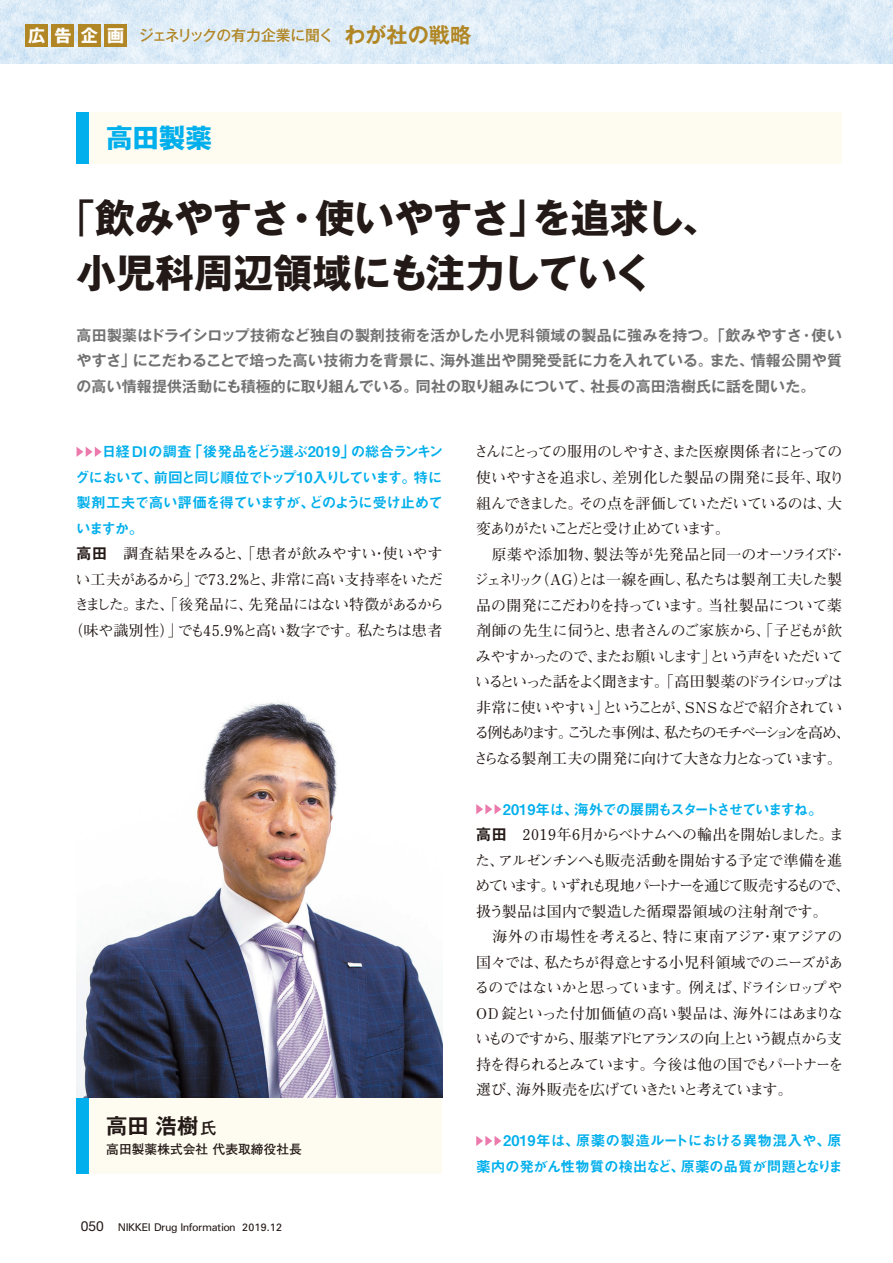
<style>
.page{position:relative;width:893px;height:1263px;background:#fff}
.page>*{position:absolute;margin:0;border:0;box-sizing:border-box;transform-origin:0 0}
.t1{font:700 39.3px/54.2px "Gothic MB101 Pr 6 N";color:#231916}
.t2{font:700 26.55px "Gothic MB101 Pr 6 N";color:#00afec}
.t3{font:700 21.3px "Gothic MB101 Pr 6 N De";color:#231916}
.t4{font:700 14.85px/25.5px "Futo Min A101 Pr 6 N";letter-spacing:-.09em;color:#231916}
.t5{font:700 14.85px/25.5px "Futo Min A101 Pr 6 N";letter-spacing:-.065em;color:#231916}
.t6{font:700 14.85px/25.5px "Gothic MB101 Pr 6 N De";letter-spacing:.015em;color:#727272;text-align:justify}
.t7{font:700 14.85px/25.5px "Futo Min A101 Pr 6 N";letter-spacing:-.025em;color:#231916;text-align:center}
.t8{font:500 14.85px "Gothic MB101 Pr 6 N";letter-spacing:-.05em;color:#b18625}
.t9{font:14.7px/25.5px "Midashi Go Pr 6 N MB31";letter-spacing:-.05em;color:#00afec;text-align:justify}
.t10{font:14.7px/25.5px "Midashi Go Pr 6 N MB31";letter-spacing:-.01em;color:#00afec;text-align:right}
.t11{font:14.7px "Midashi Go Pr 6 N MB31";letter-spacing:-.095em;color:#00afec}
.t12{font:700 12.75px "Futo Go B101 Pr 6 N";color:#231916}
.t13{font:10.65px "Univers";letter-spacing:-.03em;color:#231916}
.s1{font-weight:700;font-size:16.95px;color:#fff}
.s2{font-family:"Gothic MB101 Pr 6 N De";font-weight:700;font-size:21.3px}
.s3{font-weight:500}
.s4{font-family:"Gothic MB101 Pr 6 N De"}
.s5{font-family:"Gothic MB101 Pr 6 N";font-weight:500;font-size:15.9px}
.s6{font-family:"Helvetica Neue LT Std";font-size:13.8px}
</style>
<div class="page">
<svg style="left:0;top:0;width:893px;height:64px;fill:#deecf7"></svg>
<div style="left:26px;top:24px;width:22px;height:22px;background:#b18625"></div>
<div style="left:52px;top:24px;width:22px;height:22px;background:#b18625"></div>
<div style="left:78px;top:24px;width:22px;height:22px;background:#b18625"></div>
<div style="left:104px;top:24px;width:23px;height:22px;background:#b18625"></div>
<div style="left:77px;top:1097px;width:365px;height:77px;background:#fefbf0"></div>
<div style="left:77px;top:1097px;width:12px;height:77px;background:#00afec"></div>
<svg style="left:77px;top:447px;width:25px;height:10px"></svg>
<svg style="left:476px;top:804px;width:25px;height:10px"></svg>
<svg style="left:476px;top:1136px;width:25px;height:10px"></svg>
<div style="left:77px;top:113px;width:765px;height:51px;background:#fefbf0"></div>
<div style="left:77px;top:113px;width:12px;height:51px;background:#00afec"></div>
<img style="left:77px;top:701px;width:365px;height:396px">
<p class="t8" style="left:28px;top:23px;width:445px"><span class="s1">広告企画</span> ジェネリックの有力企業に聞く <span class="s2">わが社の戦略</span></p>
<h2 class="t2" style="left:106px;top:116px;width:107px">高田製薬</h2>
<h1 class="t1" style="left:77px;top:190px;width:647px;text-indent:-21px"><span class="s3">「</span>飲みやすさ・使いやすさ」を追求し、小児科周辺領域にも注力していく</h1>
<p class="t6" style="left:77px;top:321px;width:767px">高田製薬はドライシロップ技術など独自の製剤技術を活かした小児科領域の製品に強みを持つ。「飲みやすさ・使いやすさ」にこだわることで培った高い技術力を背景に、海外進出や開発受託に力を入れている。また、情報公開や質の高い情報提供活動にも積極的に取り組んでいる。同社の取り組みについて、社長の高田浩樹氏に話を聞いた。</p>
<p class="t9" style="left:75px;top:438px;width:370px;text-indent:27px">日経 DIの調査「後発品をどう選ぶ2019」の総合ランキングにおいて、前回と同じ順位でトップ10入りしています。特に製剤工夫で高い評価を得ていますが、どのように受け止めていますか。</p>
<p class="t7" style="left:68px;top:540px;width:378px"><span class="s4">高田</span>　調査結果をみると、「患者が飲みやすい・使いやすい工夫があるから」で73.2％と、非常に高い支持率をいただきました。また、「後発品に、先発品にはない特徴があるから（味や識別性）」でも45.9％と高い数字です。私たちは患者</p>
<h3 class="t3" style="left:106px;top:1108px;width:112px">高田 浩樹<span class="s5">氏</span></h3>
<p class="t12" style="left:106px;top:1139px;width:197px">高田製薬株式会社 代表取締役社長</p>
<p class="t13" style="left:81px;top:1221px;width:203px"><span class="s6">050</span> NIKKEI Drug Information 2019.12</p>
<p class="t4" style="left:474px;top:439px;width:379px">さんにとっての服用のしやすさ、また医療関係者にとっての使いやすさを追求し、差別化した製品の開発に長年、取り組んできました。その点を評価していただいているのは、大変ありがたいことだと受け止めています。<br>　原薬や添加物、製法等が先発品と同一のオーソライズド・ジェネリック（AG）とは一線を画し、私たちは製剤工夫した製品の開発にこだわりを持っています。当社製品について薬剤師の先生に伺うと、患者さんのご家族から、「子どもが飲みやすかったので、またお願いします」という声をいただいているといった話をよく聞きます。「高田製薬のドライシロップは非常に使いやすい」ということが、SNSなどで紹介されている例もあります。こうした事例は、私たちのモチベーションを高め、さらなる製剤工夫の開発に向けて大きな力となっています。</p>
<p class="t11" style="left:503px;top:797px;width:321px">2019年は、海外での展開もスタートさせていますね。</p>
<p class="t5" style="left:474px;top:821px;width:377px"><span class="s4">高田</span>　2019年6月からベトナムへの輸出を開始しました。また、アルゼンチンへも販売活動を開始する予定で準備を進めています。いずれも現地パートナーを通じて販売するもので、扱う製品は国内で製造した循環器領域の注射剤です。<br>　海外の市場性を考えると、特に東南アジア・東アジアの国々では、私たちが得意とする小児科領域でのニーズがあるのではないかと思っています。例えば、ドライシロップや<br>OD 錠といった付加価値の高い製品は、海外にはあまりないものですから、服薬アドヒアランスの向上という観点から支持を得られるとみています。今後は他の国でもパートナーを選び、海外販売を広げていきたいと考えています。</p>
<p class="t10" style="left:476px;top:1127px;width:369px">2019年は、原薬の製造ルートにおける異物混入や、原<br>薬内の発がん性物質の検出など、原薬の品質が問題となりま</p>
</div>
